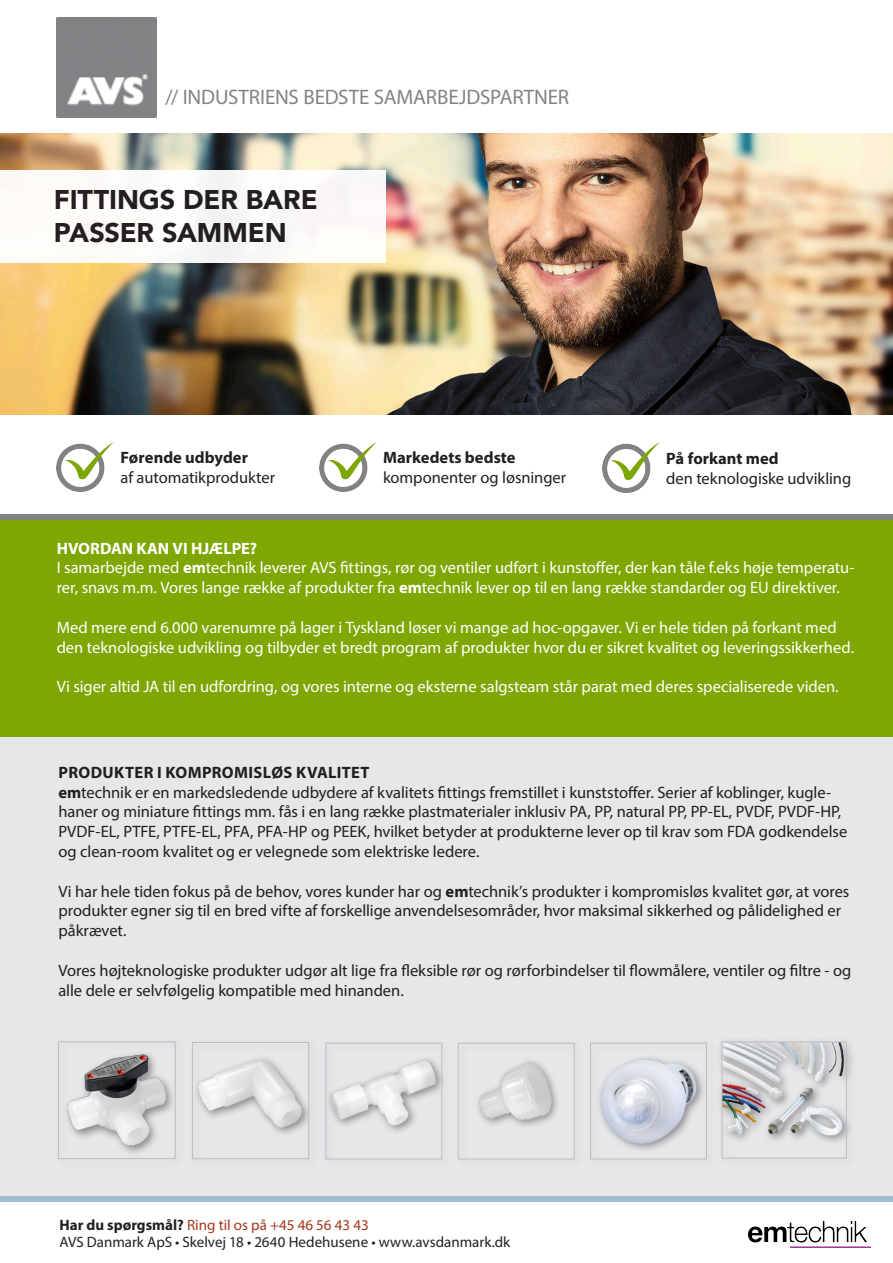
<style>
.page{position:relative;width:893px;height:1263px;background:#fff}
.page>*{position:absolute;margin:0;border:0;box-sizing:border-box;transform-origin:0 0}
.t1{font:900 27px/32.4px "Avenir";letter-spacing:-.005em;color:#231f20}
.t2{font:21px "Myriad Pro";letter-spacing:-.005em;color:#828385}
.t3{font:16.5px/19.8px "Myriad Pro";color:#231f20}
.t4{font:16.5px/19.8px "Myriad Pro";color:#fff}
.t5{font:700 16.5px "Myriad Pro";letter-spacing:.005em;color:#231f20}
.t6{font:700 16.5px "Myriad Pro";letter-spacing:-.005em;color:#fff}
.t7{font:15px "Myriad Pro";color:#231f20}
.t8{font:15px "Myriad Pro";color:#a4361b}
.s1{font-weight:700}
.s2{font-weight:700;color:#231f20}
</style>
<div class="page">
<div style="left:0;top:716px;width:893px;height:480px;background:#e6e7e9"></div>
<img style="left:0;top:134px;width:893px;height:280px">
<div style="left:0;top:170px;width:386px;height:93px;background:#fdfbf8"></div>
<img style="left:57px;top:17px;width:100px;height:101px">
<div style="left:0;top:520px;width:893px;height:216px;background:#7ea703"></div>
<div style="left:0;top:514px;width:893px;height:6px;background:#828385"></div>
<div style="left:0;top:1196px;width:893px;height:5px;background:#a0bcd1"></div>
<img style="left:748px;top:1222px;width:123px;height:26px">
<img style="left:57px;top:442px;width:57px;height:50px">
<img style="left:319px;top:442px;width:58px;height:50px">
<img style="left:602px;top:443px;width:57px;height:49px">
<div style="left:53px;top:1036px;width:133px;height:134px;background:#231f20;opacity:.5"></div>
<img style="left:60px;top:1044px;width:113px;height:113px">
<div style="left:58px;top:1042px;width:117px;height:117px;border:1px solid #bcbdc0"></div>
<img style="left:196px;top:1058px;width:111px;height:76px">
<div style="left:192px;top:1042px;width:117px;height:117px;border:1px solid #bcbdc0"></div>
<div style="left:320px;top:1038px;width:133px;height:132px;background:#231f20;opacity:.5"></div>
<img style="left:328px;top:1045px;width:112px;height:112px">
<div style="left:326px;top:1043px;width:116px;height:116px;border:1px solid #bcbdc0"></div>
<div style="left:717px;top:1036px;width:140px;height:133px;background:#231f20;opacity:.5"></div>
<img style="left:724px;top:1044px;width:121px;height:112px">
<div style="left:722px;top:1042px;width:125px;height:116px;border:1px solid #bcbdc0"></div>
<div style="left:453px;top:1038px;width:133px;height:132px;background:#231f20;opacity:.5"></div>
<img style="left:460px;top:1045px;width:112px;height:112px">
<div style="left:458px;top:1043px;width:116px;height:116px;border:1px solid #bcbdc0"></div>
<div style="left:585px;top:1038px;width:133px;height:132px;background:#231f20;opacity:.5"></div>
<img style="left:592px;top:1045px;width:113px;height:112px">
<div style="left:590px;top:1043px;width:117px;height:116px;border:1px solid #bcbdc0"></div>
<p class="t2" style="left:165px;top:84px;width:405px">// INDUSTRIENS BEDSTE SAMARBEJDSPARTNER</p>
<p class="t1" style="left:54px;top:183px;width:265px">FITTINGS DER BARE<br>PASSER SAMMEN</p>
<p class="t5" style="left:120px;top:447px;width:129px">Førende udbyder</p>
<p class="t3" style="left:120px;top:467px;width:156px">af automatikprodukter</p>
<p class="t5" style="left:383px;top:447px;width:134px">Markedets bedste</p>
<p class="t3" style="left:383px;top:467px;width:185px">komponenter og løsninger</p>
<p class="t5" style="left:666px;top:447px;width:114px">På forkant med</p>
<p class="t3" style="left:666px;top:468px;width:187px">den teknologiske udvikling</p>
<p class="t6" style="left:57px;top:537px;width:202px">HVORDAN KAN VI HJÆLPE?</p>
<p class="t4" style="left:57px;top:558px;width:799px">I samarbejde med <span class="s1">em</span>technik leverer AVS fittings, rør og ventiler udført i kunstoffer, der kan tåle f.eks høje temperatu&shy;rer, snavs m.m. Vores lange række af produkter fra <span class="s1">em</span>technik lever op til en lang række standarder og EU direktiver.</p>
<p class="t4" style="left:57px;top:617px;width:799px">Med mere end 6.000 varenumre på lager i Tyskland løser vi mange ad hoc-opgaver. Vi er hele tiden på forkant med den teknologiske udvikling og tilbyder et bredt program af produkter hvor du er sikret kvalitet og leveringssikkerhed.</p>
<p class="t4" style="left:57px;top:676px;width:783px">Vi siger altid JA til en udfordring, og vores interne og eksterne salgsteam står parat med deres specialiserede viden.</p>
<p class="t5" style="left:59px;top:761px;width:312px">PRODUKTER I KOMPROMISLØS KVALITET</p>
<p class="t3" style="left:58px;top:782px;width:790px"><span class="s1">em</span>technik er en markedsledende udbydere af kvalitets fittings fremstillet i kunststoffer. Serier af koblinger, kugle&shy;haner og miniature fittings mm. fås i en lang række plastmaterialer inklusiv PA, PP, natural PP, PP-EL, PVDF, PVDF-HP, PVDF-EL, PTFE, PTFE-EL, PFA, PFA-HP og PEEK, hvilket betyder at produkterne lever op til krav som FDA godkendelse og clean-room kvalitet og er velegnede som elektriske ledere.</p>
<p class="t3" style="left:58px;top:881px;width:792px">Vi har hele tiden fokus på de behov, vores kunder har og <span class="s1">em</span>technik’s produkter i kompromisløs kvalitet gør, at vores produkter egner sig til en bred vifte af forskellige anvendelsesområder, hvor maksimal sikkerhed og pålidelighed er påkrævet.</p>
<p class="t3" style="left:58px;top:960px;width:794px">Vores højteknologiske produkter udgør alt lige fra fleksible rør og rørforbindelser til flowmålere, ventiler og filtre - og alle dele er selvfølgelig kompatible med hinanden.</p>
<p class="t8" style="left:60px;top:1215px;width:311px"><span class="s2">Har du spørgsmål?</span> Ring til os på +45 46 56 43 43</p>
<p class="t7" style="left:60px;top:1233px;width:452px">AVS Danmark ApS • Skelvej 18 • 2640 Hedehusene • www.avsdanmark.dk</p>
</div>
